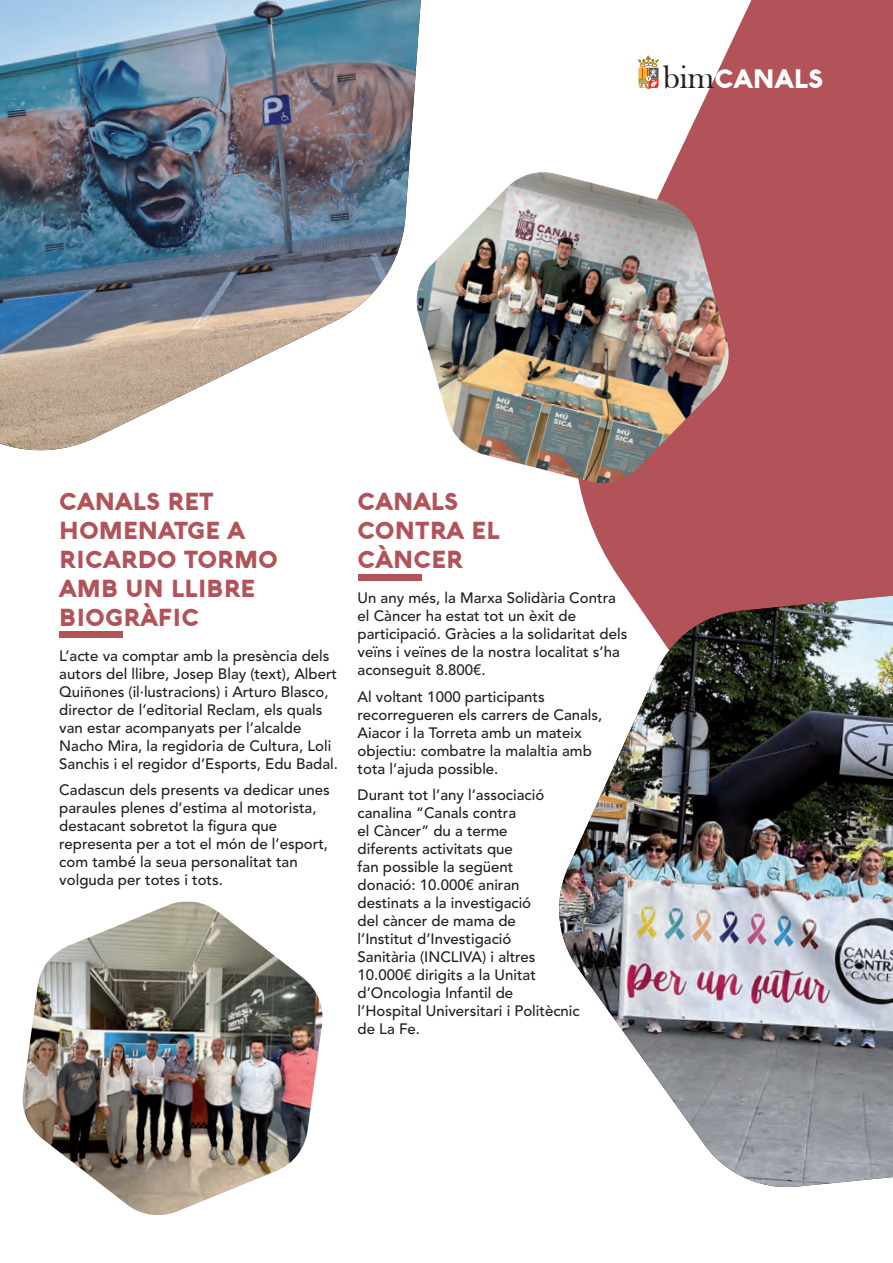
<style>
.page{position:relative;width:893px;height:1263px;background:#fff}
.page>*{position:absolute;margin:0;border:0;box-sizing:border-box;transform-origin:0 0}
.t1{font:900 25.95px "Aquawax";color:#fff}
.t2{font:900 24px/28.8px "Aquawax";color:#b25359}
.t3{font:500 15px/18px "Avenir LT Std";color:#231f20}
.s1{font-family:"Bask Old Face";font-weight:400;font-size:33.15px;color:#231f20}
</style>
<div class="page">
<svg style="left:579px;top:0;width:314px;height:586px;fill:#b25359"></svg>
<img style="left:0;top:0;width:421px;height:451px">
<img style="left:559px;top:586px;width:334px;height:602px">
<img style="left:414px;top:169px;width:318px;height:317px">
<img style="left:22px;top:901px;width:301px;height:314px">
<div style="left:59px;top:631px;width:64px;height:7px;background:#b25359"></div>
<div style="left:358px;top:575px;width:64px;height:6px;background:#b25359"></div>
<svg style="left:638px;top:55px;width:21px;height:34px"></svg>
<h1 class="t1" style="left:663px;top:67px;width:162px"><span class="s1">bim</span>CANALS</h1>
<h2 class="t2" style="left:59px;top:489px;width:220px">CANALS RET<br>HOMENATGE A<br>RICARDO TORMO<br>AMB UN LLIBRE<br>BIOGRÀFIC</h2>
<p class="t3" style="left:59px;top:648px;width:280px">L’acte va comptar amb la presència dels autors del llibre, Josep Blay (text), Albert Quiñones (il·lustracions) i Arturo Blasco, director de l’editorial Reclam, els quals van estar acompanyats per l’alcalde Nacho Mira, la regidoria de Cultura, Loli Sanchis i el regidor d’Esports, Edu Badal.</p>
<p class="t3" style="left:59px;top:782px;width:272px">Cadascun dels presents va dedicar unes paraules plenes d’estima al motorista, destacant sobretot la figura que representa per a tot el món de l’esport, com també la seua personalitat tan volguda per totes i tots.</p>
<h2 class="t2" style="left:358px;top:489px;width:144px">CANALS<br>CONTRA EL<br>CÀNCER</h2>
<p class="t3" style="left:358px;top:590px;width:271px">Un any més, la Marxa Solidària Contra el Càncer ha estat tot un èxit de participació. Gràcies a la solidaritat dels veïns i veïnes de la nostra localitat s’ha aconseguit 8.800€.</p>
<p class="t3" style="left:358px;top:689px;width:246px">Al voltant 1000 participants recorregueren els carrers de Canals,<br>Aiacor i la Torreta amb un mateix objectiu: combatre la malaltia amb tota l’ajuda possible.</p>
<p class="t3" style="left:358px;top:787px;width:224px">Durant tot l’any l’associació canalina “Canals contra<br>el Càncer” du a terme<br>diferents activitats que<br>fan possible la següent<br>donació: 10.000€ aniran destinats a la investigació<br>del càncer de mama de<br>l’Institut d’Investigació<br>Sanitària (INCLIVA) i altres<br>10.000€ dirigits a la Unitat d’Oncologia Infantil de l’Hospital Universitari i Politècnic de La Fe.</p>
</div>
